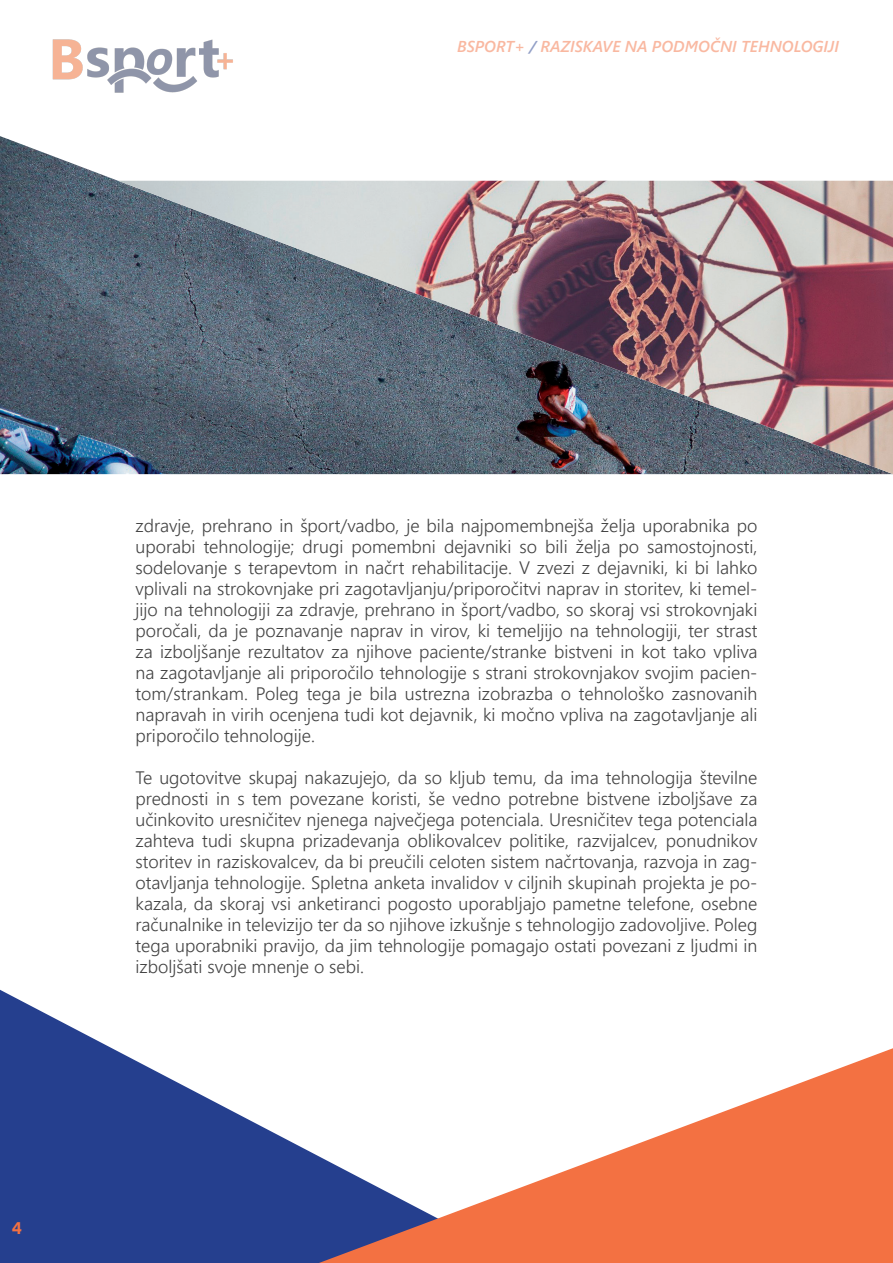
<style>
.page{position:relative;width:893px;height:1263px;background:#fff}
.page>*{position:absolute;margin:0;border:0;box-sizing:border-box;transform-origin:0 0}
.t1{font:300 18px/21px "Segoe UI";color:#434343;text-align:justify}
.t2{font:700 18px "Acumin Pro";color:#f37142}
.t3{font:italic 600 15.75px "Segoe UI";color:#f37142}
.s1{color:#253f8e}
</style>
<div class="page">
<svg style="left:0;top:990px;width:319px;height:273px;fill:#253f8e"></svg>
<svg style="left:319px;top:1048px;width:574px;height:215px"></svg>
<img style="left:52px;top:39px;width:181px;height:54px">
<img style="left:0;top:136px;width:893px;height:338px">
<img style="left:118px;top:181px;width:775px;height:293px">
<p class="t3" style="left:457px;top:31px;width:383px">BSPORT+ <span class="s1">/</span> RAZISKAVE NA PODMOČNI TEHNOLOGIJI</p>
<p class="t2" style="left:12px;top:1215px;width:12px">4</p>
<p class="t1" style="left:136px;top:513px;width:623px">zdravje, prehrano in šport/vadbo, je bila najpomembnejša želja uporabnika po uporabi tehnologije; drugi pomembni dejavniki so bili želja po samostojnosti, sodelovanje s terapevtom in načrt rehabilitacije. V zvezi z dejavniki, ki bi lahko vplivali na strokovnjake pri zagotavljanju/priporočitvi naprav in storitev, ki temel&shy;jijo na tehnologiji za zdravje, prehrano in šport/vadbo, so skoraj vsi strokovnjaki poročali, da je poznavanje naprav in virov, ki temeljijo na tehnologiji, ter strast za izboljšanje rezultatov za njihove paciente/stranke bistveni in kot tako vpliva na zagotavljanje ali priporočilo tehnologije s strani strokovnjakov svojim pacien&shy;tom/strankam. Poleg tega je bila ustrezna izobrazba o tehnološko zasnovanih napravah in virih ocenjena tudi kot dejavnik, ki močno vpliva na zagotavljanje ali priporočilo tehnologije.</p>
<p class="t1" style="left:136px;top:765px;width:623px">Te ugotovitve skupaj nakazujejo, da so kljub temu, da ima tehnologija številne prednosti in s tem povezane koristi, še vedno potrebne bistvene izboljšave za učinkovito uresničitev njenega največjega potenciala. Uresničitev tega potenciala zahteva tudi skupna prizadevanja oblikovalcev politike, razvijalcev, ponudnikov storitev in raziskovalcev, da bi preučili celoten sistem načrtovanja, razvoja in zag&shy;otavljanja tehnologije. Spletna anketa invalidov v ciljnih skupinah projekta je po&shy;kazala, da skoraj vsi anketiranci pogosto uporabljajo pametne telefone, osebne računalnike in televizijo ter da so njihove izkušnje s tehnologijo zadovoljive. Poleg tega uporabniki pravijo, da jim tehnologije pomagajo ostati povezani z ljudmi in izboljšati svoje mnenje o sebi.</p>
</div>
